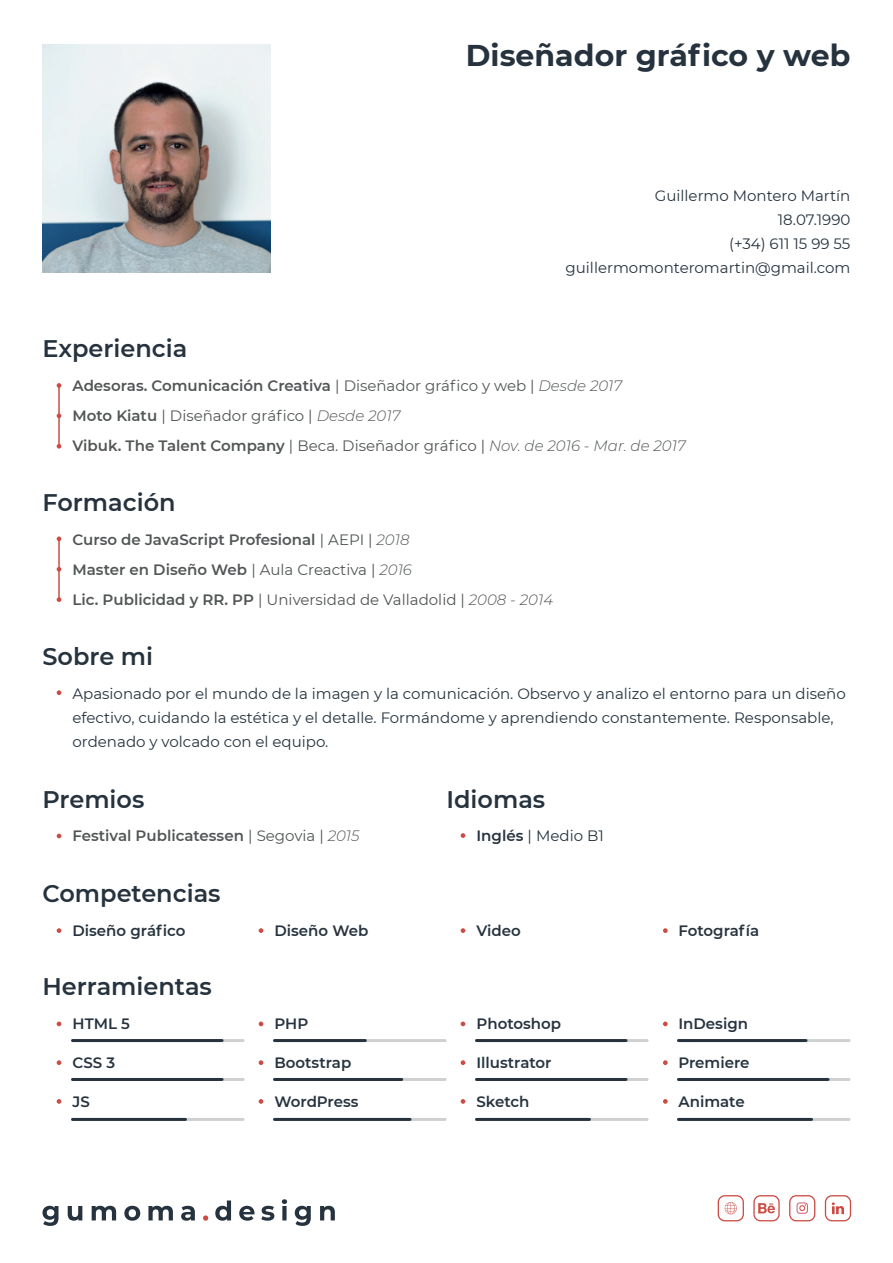
<style>
.page{position:relative;width:893px;height:1263px;background:#fff}
.page>*{position:absolute;margin:0;border:0;box-sizing:border-box;transform-origin:0 0}
.t1{font:700 30px "Montserrat";color:#26333e}
.t2{font:600 24px "Montserrat";color:#26333e}
.t3{font:15px/24px "Montserrat";color:#26333e;text-align:right}
.t4{font:600 15px/30px "Montserrat";color:#525556}
.t5{font:15px/30px "Montserrat";color:#525556}
.t6{font:600 15px "Montserrat";color:#26333e}
.s1{font-weight:600}
.s2{font-weight:300;font-style:italic}
.s3{font-weight:400}
</style>
<div class="page">
<img style="left:43px;top:44px;width:228px;height:229px">
<svg style="left:42px;top:1206px;width:17px;height:20px"></svg>
<svg style="left:68px;top:1206px;width:14px;height:15px"></svg>
<svg style="left:92px;top:1206px;width:24px;height:14px"></svg>
<svg style="left:124px;top:1206px;width:16px;height:15px"></svg>
<svg style="left:148px;top:1206px;width:25px;height:14px"></svg>
<svg style="left:181px;top:1206px;width:14px;height:15px"></svg>
<svg style="left:203px;top:1215px;width:5px;height:6px"></svg>
<svg style="left:215px;top:1200px;width:16px;height:21px"></svg>
<svg style="left:239px;top:1206px;width:15px;height:15px"></svg>
<svg style="left:261px;top:1206px;width:13px;height:15px"></svg>
<svg style="left:282px;top:1199px;width:5px;height:21px"></svg>
<svg style="left:295px;top:1206px;width:16px;height:20px"></svg>
<svg style="left:320px;top:1206px;width:15px;height:14px"></svg>
<svg style="left:57px;top:834px;width:4px;height:4px"></svg>
<svg style="left:461px;top:833px;width:4px;height:5px"></svg>
<svg style="left:57px;top:383px;width:4px;height:5px"></svg>
<svg style="left:57px;top:444px;width:4px;height:5px"></svg>
<hr style="left:58px;top:385px;width:2px;height:61px;background:#cc4c44">
<svg style="left:57px;top:536px;width:4px;height:5px"></svg>
<svg style="left:57px;top:597px;width:4px;height:5px"></svg>
<hr style="left:58px;top:539px;width:2px;height:61px;background:#cc4c44">
<svg style="left:57px;top:690px;width:4px;height:5px"></svg>
<svg style="left:57px;top:928px;width:4px;height:5px"></svg>
<svg style="left:259px;top:928px;width:4px;height:5px"></svg>
<svg style="left:461px;top:928px;width:4px;height:5px"></svg>
<svg style="left:663px;top:928px;width:5px;height:5px"></svg>
<svg style="left:57px;top:1021px;width:4px;height:5px"></svg>
<svg style="left:57px;top:1060px;width:4px;height:5px"></svg>
<svg style="left:57px;top:1099px;width:4px;height:5px"></svg>
<svg style="left:259px;top:1021px;width:4px;height:5px"></svg>
<svg style="left:259px;top:1060px;width:4px;height:5px"></svg>
<svg style="left:259px;top:1099px;width:4px;height:5px"></svg>
<svg style="left:461px;top:1021px;width:4px;height:5px"></svg>
<svg style="left:461px;top:1060px;width:4px;height:5px"></svg>
<svg style="left:461px;top:1099px;width:4px;height:5px"></svg>
<svg style="left:663px;top:1021px;width:5px;height:5px"></svg>
<svg style="left:663px;top:1060px;width:5px;height:5px"></svg>
<svg style="left:663px;top:1099px;width:5px;height:5px"></svg>
<hr style="left:73px;top:1039px;width:170px;height:3px;background:#cfd1d0">
<hr style="left:73px;top:1039px;width:149px;height:3px;background:#26333e">
<hr style="left:73px;top:1078px;width:170px;height:3px;background:#cfd1d0">
<hr style="left:73px;top:1078px;width:149px;height:3px;background:#26333e">
<hr style="left:73px;top:1118px;width:170px;height:3px;background:#cfd1d0">
<hr style="left:73px;top:1118px;width:112px;height:3px;background:#26333e">
<hr style="left:274px;top:1039px;width:171px;height:3px;background:#cfd1d0">
<hr style="left:274px;top:1039px;width:91px;height:3px;background:#26333e">
<hr style="left:274px;top:1078px;width:171px;height:3px;background:#cfd1d0">
<hr style="left:274px;top:1078px;width:128px;height:3px;background:#26333e">
<hr style="left:274px;top:1118px;width:171px;height:3px;background:#cfd1d0">
<hr style="left:274px;top:1118px;width:136px;height:3px;background:#26333e">
<hr style="left:476px;top:1039px;width:171px;height:3px;background:#cfd1d0">
<hr style="left:476px;top:1039px;width:150px;height:3px;background:#26333e">
<hr style="left:476px;top:1078px;width:171px;height:3px;background:#cfd1d0">
<hr style="left:476px;top:1078px;width:150px;height:3px;background:#26333e">
<hr style="left:476px;top:1118px;width:171px;height:3px;background:#cfd1d0">
<hr style="left:476px;top:1118px;width:113px;height:3px;background:#26333e">
<hr style="left:678px;top:1039px;width:171px;height:3px;background:#cfd1d0">
<hr style="left:678px;top:1039px;width:128px;height:3px;background:#26333e">
<hr style="left:678px;top:1078px;width:171px;height:3px;background:#cfd1d0">
<hr style="left:678px;top:1078px;width:150px;height:3px;background:#26333e">
<hr style="left:678px;top:1118px;width:171px;height:3px;background:#cfd1d0">
<hr style="left:678px;top:1118px;width:134px;height:3px;background:#26333e">
<div style="left:789px;top:1195px;width:26px;height:26px;border:1px solid #cc4c44;border-radius:6px"></div>
<div style="left:718px;top:1195px;width:26px;height:26px;border:1px solid #cc4c44;border-radius:6px"></div>
<div style="left:825px;top:1195px;width:26px;height:26px;border:1px solid #cc4c44;border-radius:6px"></div>
<svg style="left:758px;top:1203px;width:17px;height:10px"></svg>
<div style="left:753px;top:1195px;width:27px;height:26px;border:1px solid #cc4c44;border-radius:6px"></div>
<svg style="left:832px;top:1202px;width:12px;height:12px"></svg>
<svg style="left:796px;top:1202px;width:12px;height:12px"></svg>
<svg style="left:725px;top:1202px;width:12px;height:12px"></svg>
<h1 class="t1" style="left:466px;top:33px;width:386px">Diseñador gráfico y web</h1>
<p class="t3" style="left:566px;top:183px;width:286px">Guillermo Montero Martín<br>18.07.1990<br>(+34) 611 15 99 55 guillermomonteromartin@gmail.com</p>
<h2 class="t2" style="left:43px;top:331px;width:146px">Experiencia</h2>
<p class="t5" style="left:73px;top:370px;width:615px"><span class="s1">Adesoras. Comunicación Creativa</span> | Diseñador gráfico y web | <span class="s2">Desde 2017<br></span><span class="s1">Moto Kiatu</span> | Diseñador gráfico | <span class="s2">Desde 2017<br></span><span class="s1">Vibuk. The Talent Company</span> | Beca. Diseñador gráfico | <span class="s2">Nov. de 2016 - Mar. de 2017</span></p>
<h2 class="t2" style="left:43px;top:485px;width:135px">Formación</h2>
<p class="t4" style="left:73px;top:524px;width:482px">Curso de JavaScript Profesional <span class="s3">| AEPI |</span> <span class="s2">2018<br></span>Master en Diseño Web <span class="s3">| Aula Creactiva |</span> <span class="s2">2016<br></span>Lic. Publicidad y RR. PP <span class="s3">| Universidad de Valladolid |</span> <span class="s2">2008 - 2014</span></p>
<h2 class="t2" style="left:43px;top:639px;width:112px">Sobre mi</h2>
<p class="t3" style="left:73px;top:681px;width:775px;text-align:left">Apasionado por el mundo de la imagen y la comunicación. Observo y analizo el entorno para un diseño efectivo, cuidando la estética y el detalle. Formándome y aprendiendo constantemente. Responsable, ordenado y volcado con el equipo.</p>
<h2 class="t2" style="left:43px;top:782px;width:103px">Premios</h2>
<p class="t4" style="left:73px;top:820px;width:289px">Festival Publicatessen <span class="s3">| Segovia |</span> <span class="s2">2015</span></p>
<h2 class="t2" style="left:446px;top:782px;width:100px">Idiomas</h2>
<p class="t3" style="left:476px;top:823px;width:129px"><span class="s1">Inglés</span> | Medio B1</p>
<h2 class="t2" style="left:43px;top:876px;width:180px">Competencias</h2>
<p class="t6" style="left:73px;top:920px;width:114px">Diseño gráfico</p>
<p class="t6" style="left:274px;top:920px;width:95px">Diseño Web</p>
<p class="t6" style="left:476px;top:920px;width:46px">Video</p>
<p class="t6" style="left:678px;top:920px;width:82px">Fotografía</p>
<h2 class="t2" style="left:43px;top:970px;width:171px">Herramientas</h2>
<p class="t6" style="left:73px;top:1013px;width:59px">HTML 5</p>
<p class="t6" style="left:73px;top:1052px;width:44px">CSS 3</p>
<p class="t6" style="left:73px;top:1091px;width:19px">JS</p>
<p class="t6" style="left:678px;top:1013px;width:71px">InDesign</p>
<p class="t6" style="left:678px;top:1052px;width:73px">Premiere</p>
<p class="t6" style="left:678px;top:1091px;width:68px">Animate</p>
<p class="t6" style="left:476px;top:1013px;width:86px">Photoshop</p>
<p class="t6" style="left:476px;top:1052px;width:77px">Illustrator</p>
<p class="t6" style="left:476px;top:1091px;width:54px">Sketch</p>
<p class="t6" style="left:274px;top:1013px;width:35px">PHP</p>
<p class="t6" style="left:274px;top:1052px;width:78px">Bootstrap</p>
<p class="t6" style="left:274px;top:1091px;width:86px">WordPress</p>
</div>
